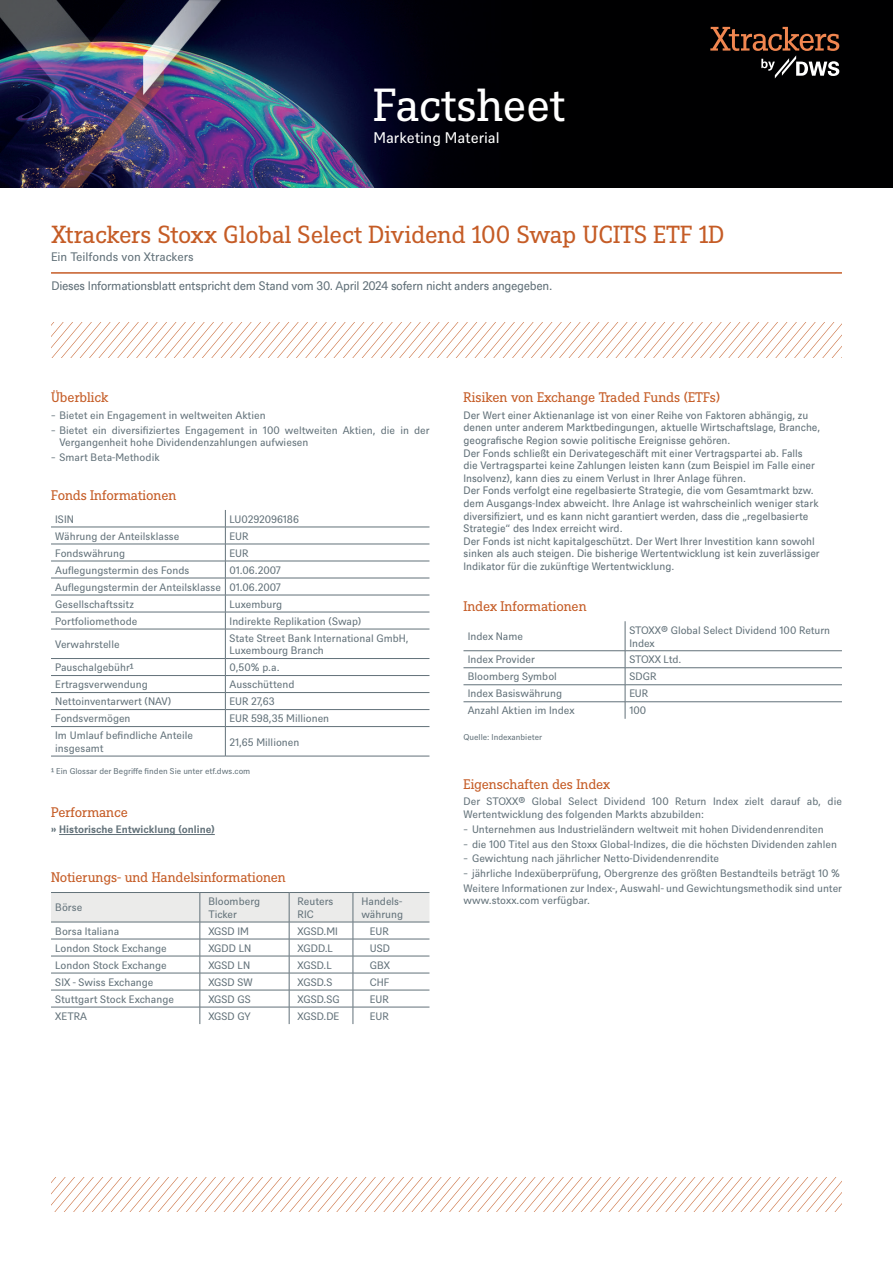
<style>
.page{position:relative;width:893px;height:1263px;background:#fff}
.page>*{position:absolute;margin:0;border:0;box-sizing:border-box;transform-origin:0 0}
.t1{font:45px "DWS Slab";letter-spacing:-.01em;color:#fff}
.t2{font:24px "DWS Slab";letter-spacing:-.01em;color:#c55c26}
.t3{font:15px "DWS Sans";color:#fff}
.t4{font:13.5px "DWS Slab";letter-spacing:-.01em;color:#c55c26}
.t5{font:12px "DWS Sans TT";letter-spacing:-.025em;color:#627179}
.t6{font:12px "DWS Sans";color:#627179}
.t7{font:10.5px/12.6px "DWS Sans";color:#627179}
.t8{font:10.5px/12.6px "DWS Sans TT";letter-spacing:-.005em;color:#627179}
.t9{font:700 10.5px "DWS Sans";color:#627179}
.t10{font:10.5px "DWS Sans";letter-spacing:-.025em;color:#627179}
.t11{font:8.25px "DWS Sans";color:#627179}
</style>
<div class="page">
<hr style="left:59px;top:834px;width:156px;height:1px;background:#627179">
<hr style="left:51px;top:527px;width:174px;height:1px;background:#627179">
<hr style="left:225px;top:527px;width:204px;height:1px;background:#627179">
<hr style="left:51px;top:544px;width:174px;height:1px;background:#627179">
<hr style="left:225px;top:544px;width:204px;height:1px;background:#627179">
<hr style="left:51px;top:561px;width:174px;height:1px;background:#627179">
<hr style="left:225px;top:561px;width:204px;height:1px;background:#627179">
<hr style="left:51px;top:578px;width:174px;height:1px;background:#627179">
<hr style="left:225px;top:578px;width:204px;height:1px;background:#627179">
<hr style="left:51px;top:595px;width:174px;height:1px;background:#627179">
<hr style="left:225px;top:595px;width:204px;height:1px;background:#627179">
<hr style="left:51px;top:612px;width:174px;height:1px;background:#627179">
<hr style="left:225px;top:612px;width:204px;height:1px;background:#627179">
<hr style="left:51px;top:629px;width:174px;height:1px;background:#627179">
<hr style="left:225px;top:629px;width:204px;height:1px;background:#627179">
<hr style="left:51px;top:658px;width:174px;height:1px;background:#627179">
<hr style="left:225px;top:658px;width:204px;height:1px;background:#627179">
<hr style="left:51px;top:675px;width:174px;height:1px;background:#627179">
<hr style="left:225px;top:675px;width:204px;height:1px;background:#627179">
<hr style="left:51px;top:692px;width:174px;height:1px;background:#627179">
<hr style="left:51px;top:709px;width:174px;height:1px;background:#627179">
<hr style="left:51px;top:726px;width:174px;height:1px;background:#627179">
<hr style="left:51px;top:756px;width:174px;height:1px;background:#627179">
<hr style="left:225px;top:692px;width:204px;height:1px;background:#627179">
<hr style="left:225px;top:709px;width:204px;height:1px;background:#627179">
<hr style="left:225px;top:726px;width:204px;height:1px;background:#627179">
<hr style="left:225px;top:756px;width:204px;height:1px;background:#627179">
<svg style="left:225px;top:510px;width:1px;height:246px"></svg>
<svg style="left:51px;top:892px;width:378px;height:132px"></svg>
<hr style="left:463px;top:650px;width:162px;height:1px;background:#627179">
<hr style="left:625px;top:650px;width:217px;height:1px;background:#627179">
<hr style="left:463px;top:667px;width:162px;height:1px;background:#627179">
<hr style="left:625px;top:667px;width:217px;height:1px;background:#627179">
<hr style="left:463px;top:684px;width:162px;height:1px;background:#627179">
<hr style="left:625px;top:684px;width:217px;height:1px;background:#627179">
<hr style="left:463px;top:701px;width:162px;height:1px;background:#627179">
<hr style="left:625px;top:701px;width:217px;height:1px;background:#627179">
<svg style="left:625px;top:621px;width:1px;height:98px"></svg>
<hr style="left:51px;top:272px;width:791px;height:2px;background:#c55c26">
<svg style="left:52px;top:322px;width:790px;height:35px"></svg>
<img style="left:0;top:0;width:893px;height:188px">
<svg style="left:710px;top:27px;width:129px;height:51px;background:#3a2921"></svg>
<svg style="left:51px;top:1177px;width:791px;height:35px"></svg>
<h1 class="t1" style="left:373px;top:74px;width:193px">Factsheet</h1>
<h3 class="t3" style="left:373px;top:127px;width:128px">Marketing Material</h3>
<h2 class="t2" style="left:51px;top:218px;width:675px">Xtrackers Stoxx Global Select Dividend 100 Swap UCITS ETF 1D</h2>
<p class="t6" style="left:51px;top:249px;width:144px">Ein Teilfonds von Xtrackers</p>
<p class="t5" style="left:51px;top:278px;width:502px">Dieses Informationsblatt entspricht dem Stand vom 30. April 2024 sofern nicht anders angegeben.</p>
<p class="t4" style="left:51px;top:388px;width:59px">Überblick</p>
<p class="t7" style="left:51px;top:407px;width:380px;line-height:14.7px">̵ Bietet ein Engagement in weltweiten Aktien<br>̵ Bietet ein diversifiziertes Engagement in 100 weltweiten Aktien, die in der</p>
<p class="t7" style="left:51px;top:434px;width:259px;line-height:14.7px;text-indent:9px">Vergangenheit hohe Dividendenzahlungen aufwiesen ̵ Smart Beta-Methodik</p>
<p class="t4" style="left:51px;top:486px;width:127px">Fonds Informationen</p>
<p class="t7" style="left:55px;top:512px;width:20px">ISIN</p>
<p class="t7" style="left:230px;top:512px;width:71px">LU0292096186</p>
<p class="t7" style="left:55px;top:529px;width:126px">Währung der Anteilsklasse</p>
<p class="t7" style="left:230px;top:529px;width:20px">EUR</p>
<p class="t7" style="left:55px;top:546px;width:71px">Fondswährung</p>
<p class="t7" style="left:230px;top:546px;width:20px">EUR</p>
<p class="t7" style="left:55px;top:563px;width:136px">Auflegungstermin des Fonds</p>
<p class="t7" style="left:55px;top:561px;width:227px;line-height:17px;text-align:justify;text-indent:174px">01.06.2007<br>Auflegungstermin der Anteilsklasse 01.06.2007<br>Gesellschaftssitz</p>
<p class="t7" style="left:230px;top:597px;width:54px">Luxemburg</p>
<p class="t7" style="left:55px;top:614px;width:84px">Portfoliomethode</p>
<p class="t7" style="left:230px;top:614px;width:133px">Indirekte Replikation (Swap)</p>
<p class="t7" style="left:55px;top:637px;width:66px">Verwahrstelle</p>
<p class="t7" style="left:230px;top:631px;width:181px">State Street Bank International GmbH,<br>Luxembourg Branch</p>
<p class="t7" style="left:55px;top:660px;width:80px">Pauschalgebühr¹</p>
<p class="t7" style="left:230px;top:660px;width:51px">0,50% p.a.</p>
<p class="t7" style="left:55px;top:677px;width:94px">Ertragsverwendung</p>
<p class="t7" style="left:230px;top:677px;width:66px">Ausschüttend</p>
<p class="t7" style="left:55px;top:694px;width:117px">Nettoinventarwert (NAV)</p>
<p class="t7" style="left:230px;top:694px;width:46px">EUR 27,63</p>
<p class="t7" style="left:55px;top:711px;width:77px">Fondsvermögen</p>
<p class="t7" style="left:230px;top:711px;width:101px">EUR 598,35 Millionen</p>
<p class="t7" style="left:55px;top:728px;width:139px">Im Umlauf befindliche Anteile insgesamt</p>
<p class="t7" style="left:230px;top:735px;width:71px">21,65 Millionen</p>
<p class="t11" style="left:51px;top:766px;width:201px">¹ Ein Glossar der Begriffe finden Sie unter etf.dws.com</p>
<p class="t4" style="left:51px;top:803px;width:78px">Performance</p>
<p class="t9" style="left:51px;top:822px;width:165px">» Historische Entwicklung (online)</p>
<p class="t4" style="left:51px;top:868px;width:236px">Notierungs- und Handelsinformationen</p>
<p class="t7" style="left:55px;top:901px;width:29px">Börse</p>
<p class="t7" style="left:208px;top:894px;width:53px">Bloomberg<br>Ticker</p>
<p class="t7" style="left:298px;top:894px;width:37px">Reuters<br>RIC</p>
<p class="t7" style="left:361px;top:894px;width:43px">Handels&shy;währung</p>
<p class="t7" style="left:55px;top:924px;width:66px">Borsa Italiana</p>
<p class="t7" style="left:208px;top:924px;width:42px">XGSD IM</p>
<p class="t7" style="left:298px;top:924px;width:42px">XGSD.MI</p>
<p class="t7" style="left:370px;top:924px;width:20px">EUR</p>
<p class="t7" style="left:55px;top:941px;width:113px">London Stock Exchange</p>
<p class="t7" style="left:208px;top:941px;width:45px">XGDD LN</p>
<p class="t7" style="left:298px;top:941px;width:37px">XGDD.L</p>
<p class="t7" style="left:370px;top:941px;width:22px">USD</p>
<p class="t7" style="left:55px;top:958px;width:113px">London Stock Exchange</p>
<p class="t7" style="left:208px;top:958px;width:43px">XGSD LN</p>
<p class="t7" style="left:298px;top:958px;width:36px">XGSD.L</p>
<p class="t7" style="left:370px;top:958px;width:22px">GBX</p>
<p class="t7" style="left:55px;top:975px;width:100px">SIX - Swiss Exchange</p>
<p class="t7" style="left:208px;top:975px;width:46px">XGSD SW</p>
<p class="t7" style="left:298px;top:975px;width:36px">XGSD.S</p>
<p class="t7" style="left:370px;top:975px;width:21px">CHF</p>
<p class="t7" style="left:55px;top:992px;width:120px">Stuttgart Stock Exchange</p>
<p class="t7" style="left:208px;top:992px;width:44px">XGSD GS</p>
<p class="t7" style="left:298px;top:992px;width:44px">XGSD.SG</p>
<p class="t7" style="left:370px;top:992px;width:20px">EUR</p>
<p class="t7" style="left:55px;top:1009px;width:33px">XETRA</p>
<p class="t7" style="left:208px;top:1009px;width:44px">XGSD GY</p>
<p class="t7" style="left:298px;top:1009px;width:43px">XGSD.DE</p>
<p class="t7" style="left:370px;top:1009px;width:20px">EUR</p>
<p class="t4" style="left:463px;top:388px;width:258px">Risiken von Exchange Traded Funds (ETFs)</p>
<p class="t8" style="left:463px;top:408px;width:358px">Der Wert einer Aktienanlage ist von einer Reihe von Faktoren abhängig, zu denen unter anderem Marktbedingungen, aktuelle Wirtschaftslage, Branche, geografische Region sowie politische Ereignisse gehören.<br>Der Fonds schließt ein Derivategeschäft mit einer Vertragspartei ab. Falls<br>die Vertragspartei keine Zahlungen leisten kann (zum Beispiel im Falle einer Insolvenz), kann dies zu einem Verlust in Ihrer Anlage führen.<br>Der Fonds verfolgt eine regelbasierte Strategie, die vom Gesamtmarkt bzw. dem Ausgangs-Index abweicht. Ihre Anlage ist wahrscheinlich weniger stark diversifiziert, und es kann nicht garantiert werden, dass die „regelbasierte Strategie“ des Index erreicht wird.<br>Der Fonds ist nicht kapitalgeschützt. Der Wert Ihrer Investition kann sowohl sinken als auch steigen. Die bisherige Wertentwicklung ist kein zuverlässiger Indikator für die zukünftige Wertentwicklung.</p>
<p class="t4" style="left:463px;top:597px;width:125px">Index Informationen</p>
<p class="t7" style="left:468px;top:629px;width:57px">Index Name</p>
<p class="t7" style="left:629px;top:623px;width:202px">STOXX® Global Select Dividend 100 Return<br>Index</p>
<p class="t7" style="left:468px;top:653px;width:69px">Index Provider</p>
<p class="t10" style="left:629px;top:652px;width:54px">STOXX Ltd.</p>
<p class="t7" style="left:468px;top:670px;width:91px">Bloomberg Symbol</p>
<p class="t7" style="left:629px;top:670px;width:29px">SDGR</p>
<p class="t7" style="left:468px;top:687px;width:96px">Index Basiswährung</p>
<p class="t7" style="left:629px;top:687px;width:20px">EUR</p>
<p class="t7" style="left:468px;top:704px;width:108px">Anzahl Aktien im Index</p>
<p class="t7" style="left:629px;top:704px;width:18px">100</p>
<p class="t11" style="left:463px;top:731px;width:80px">Quelle: Indexanbieter</p>
<p class="t4" style="left:463px;top:774px;width:148px">Eigenschaften des Index</p>
<p class="t7" style="left:463px;top:795px;width:380px">Der STOXX® Global Select Dividend 100 Return Index zielt darauf ab, die<br>Wertentwicklung des folgenden Markts abzubilden:</p>
<p class="t7" style="left:463px;top:821px;width:380px;line-height:14.7px">̵ Unternehmen aus Industrieländern weltweit mit hohen Dividendenrenditen<br>̵ die 100 Titel aus den Stoxx Global-Indizes, die die höchsten Dividenden zahlen ̵ Gewichtung nach jährlicher Netto-Dividendenrendite<br>̵ jährliche Indexüberprüfung, Obergrenze des größten Bestandteils beträgt 10 % Weitere Informationen zur Index-, Auswahl- und Gewichtungsmethodik sind unter</p>
<p class="t7" style="left:463px;top:893px;width:128px">www.stoxx.com verfügbar.</p>
</div>
